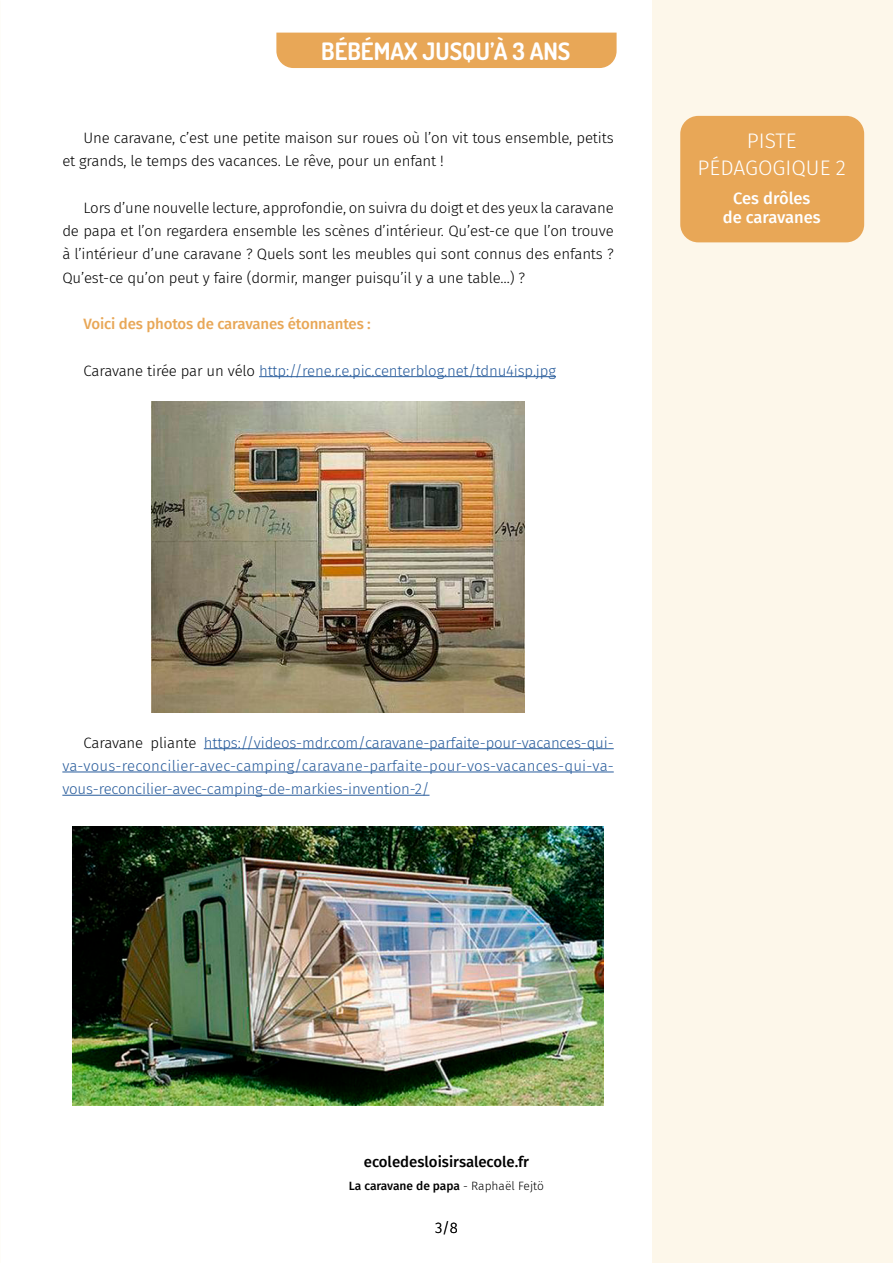
<style>
.page{position:relative;width:893px;height:1263px;background:#fff}
.page>*{position:absolute;margin:0;border:0;box-sizing:border-box;transform-origin:0 0}
.t1{font:700 24px "Dosis";color:#fff}
.t2{font:300 21px/27px "Fira Sans";color:#fff;text-align:center}
.t3{font:500 16.5px/19.8px "Fira Sans";color:#fff;text-align:center}
.t4{font:300 15px/23.2px "Fira Sans";letter-spacing:-.01em;color:#000}
.t5{font:300 15px/23.2px "Fira Sans";letter-spacing:-.01em;color:#275b9b;text-align:justify}
.t6{font:500 15px "Fira Sans";letter-spacing:-.01em;color:#e8a757}
.t7{font:500 15px "Fira Sans";color:#000}
.t8{font:500 12px "Fira Sans";letter-spacing:-.01em;color:#000}
.s1{color:#000}
.s2{font-weight:300}
</style>
<div class="page">
<div style="left:652px;top:0;width:241px;height:1263px;background:#fdf7ea"></div>
<div style="left:276px;top:33px;width:341px;height:35px;background:#e8a757"></div>
<hr style="left:259px;top:376px;width:297px;height:1px;background:#275b9b">
<hr style="left:204px;top:748px;width:410px;height:1px;background:#275b9b">
<hr style="left:62px;top:772px;width:552px;height:1px;background:#275b9b">
<hr style="left:62px;top:795px;width:367px;height:1px;background:#275b9b">
<div style="left:680px;top:116px;width:184px;height:126px;background:#e8a757;border-radius:18px"></div>
<img style="left:152px;top:401px;width:372px;height:311px">
<img style="left:72px;top:826px;width:532px;height:280px">
<h1 class="t1" style="left:321px;top:35px;width:251px">BÉBÉMAX JUSQU’À 3 ANS</h1>
<p class="t4" style="left:62px;top:126px;width:553px;text-indent:21px">Une caravane, c’est une petite maison sur roues où l’on vit tous ensemble, petits et grands, le temps des vacances. Le rêve, pour un enfant !</p>
<p class="t4" style="left:62px;top:196px;width:553px;text-align:justify;text-indent:21px">Lors d’une nouvelle lecture, approfondie, on suivra du doigt et des yeux la caravane de papa et l’on regardera ensemble les scènes d’intérieur. Qu’est-ce que l’on trouve à l’intérieur d’une caravane ? Quels sont les meubles qui sont connus des enfants ?<br>Qu’est-ce qu’on peut y faire (dormir, manger puisqu’il y a une table…) ?</p>
<p class="t6" style="left:84px;top:312px;width:289px">Voici des photos de caravanes étonnantes :</p>
<p class="t5" style="left:84px;top:359px;width:474px"><span class="s1">Caravane tirée par un vélo</span> http://rene.r.e.pic.centerblog.net/tdnu4isp.jpg</p>
<h2 class="t2" style="left:698px;top:127px;width:150px">PISTE<br>PÉDAGOGIQUE 2</h2>
<p class="t3" style="left:723px;top:187px;width:99px">Ces drôles de caravanes</p>
<p class="t5" style="left:62px;top:731px;width:553px;text-indent:21px"><span class="s1">Caravane pliante</span> https://videos-mdr.com/caravane-parfaite-pour-vacances-qui&shy;va-vous-reconcilier-avec-camping/caravane-parfaite-pour-vos-vacances-qui-va&shy;vous-reconcilier-avec-camping-de-markies-invention-2/</p>
<p class="t7" style="left:364px;top:1150px;width:167px">ecoledesloisirsalecole.fr</p>
<p class="t8" style="left:349px;top:1176px;width:197px">La caravane de papa <span class="s2">- Raphaël Fejtö</span></p>
<p class="t4" style="left:435px;top:1216px;width:24px">3/8</p>
</div>
